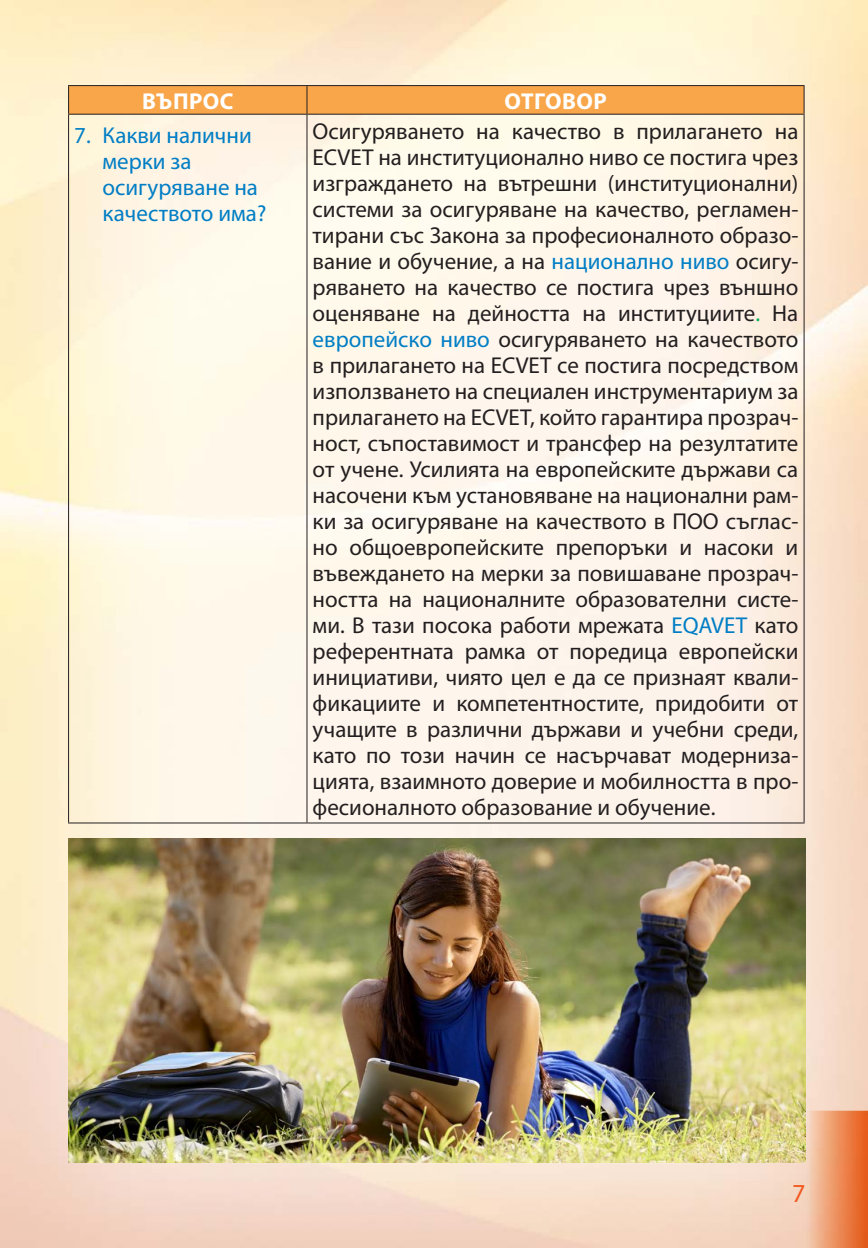
<style>
.page{position:relative;width:868px;height:1248px;background:#fff}
.page>*{position:absolute;margin:0;border:0;box-sizing:border-box;transform-origin:0 0}
.t1{font:26px "Myriad Pro";color:#f15921}
.t2{font:23px/26px "Myriad Pro";color:#231f20;text-align:justify}
.Vapros{font:23px/26px "Myriad Pro";color:#007ec5}
.Vapros-2{font:700 23px "Myriad Pro";letter-spacing:.02em;color:#fff}
.s1{color:#007ec5}
.s2{color:#00b050}
</style>
<div class="page">
<img style="left:0;top:0;width:867px;height:1247px">
<svg style="left:804px;top:1109px;width:63px;height:138px;background:#ed9768"></svg>
<img style="left:68px;top:838px;width:737px;height:324px">
<hr style="left:68px;top:115px;width:1px;height:707px;background:#231f20">
<hr style="left:306px;top:115px;width:1px;height:707px;background:#231f20">
<hr style="left:803px;top:115px;width:1px;height:707px;background:#231f20">
<hr style="left:68px;top:85px;width:239px;height:1px;background:#231f20">
<hr style="left:307px;top:85px;width:497px;height:1px;background:#231f20">
<svg style="left:68px;top:86px;width:736px;height:28px;background:#f5a349"></svg>
<hr style="left:68px;top:114px;width:239px;height:1px;background:#231f20">
<hr style="left:307px;top:114px;width:497px;height:1px;background:#231f20">
<hr style="left:68px;top:822px;width:239px;height:1px;background:#231f20">
<hr style="left:307px;top:822px;width:497px;height:1px;background:#231f20">
<p class="Vapros-2" style="left:142px;top:86px;width:93px">ВЪПРОС</p>
<p class="Vapros-2" style="left:504px;top:86px;width:104px">ОТГОВОР</p>
<p class="Vapros" style="left:103px;top:122px;width:165px;text-indent:-28px">7. Какви налични мерки за осигуряване на качеството има?</p>
<p class="t2" style="left:312px;top:118px;width:487px">Осигуряването на качество в прилагането на ECVET на институционално ниво се постига чрез изграждането на вътрешни (институционални) системи за осигуряване на качество, регламен&shy;тирани със Закона за професионалното образо&shy;вание и обучение, а на <span class="s1">национално ниво</span> осигу&shy;ряването на качество се постига чрез външно оценяване на дейността на институциите<span class="s2">.</span> На <span class="s1">европейско ниво</span> осигуряването на качеството в прилагането на ECVET се постига посредством използването на специален инструментариум за прилагането на ECVET, който гарантира прозрач&shy;ност, съпоставимост и трансфер на резултатите от учене. Усилията на европейските държави са насочени към установяване на национални рам&shy;ки за осигуряване на качеството в ПОО съглас&shy;но общоевропейските препоръки и насоки и въвеждането на мерки за повишаване прозрач&shy;ността на националните образователни систе&shy;ми. В тази посока работи мрежата <span class="s1">EQAVET</span> като референтната рамка от поредица европейски инициативи, чиято цел е да се признаят квали&shy;фикациите и компетентностите, придобити от учащите в различни държави и учебни среди, като по този начин се насърчават модерниза&shy;цията, взаимното доверие и мобилността в про&shy;фесионалното образование и обучение.</p>
<p class="t1" style="left:792px;top:1177px;width:15px">7</p>
</div>
